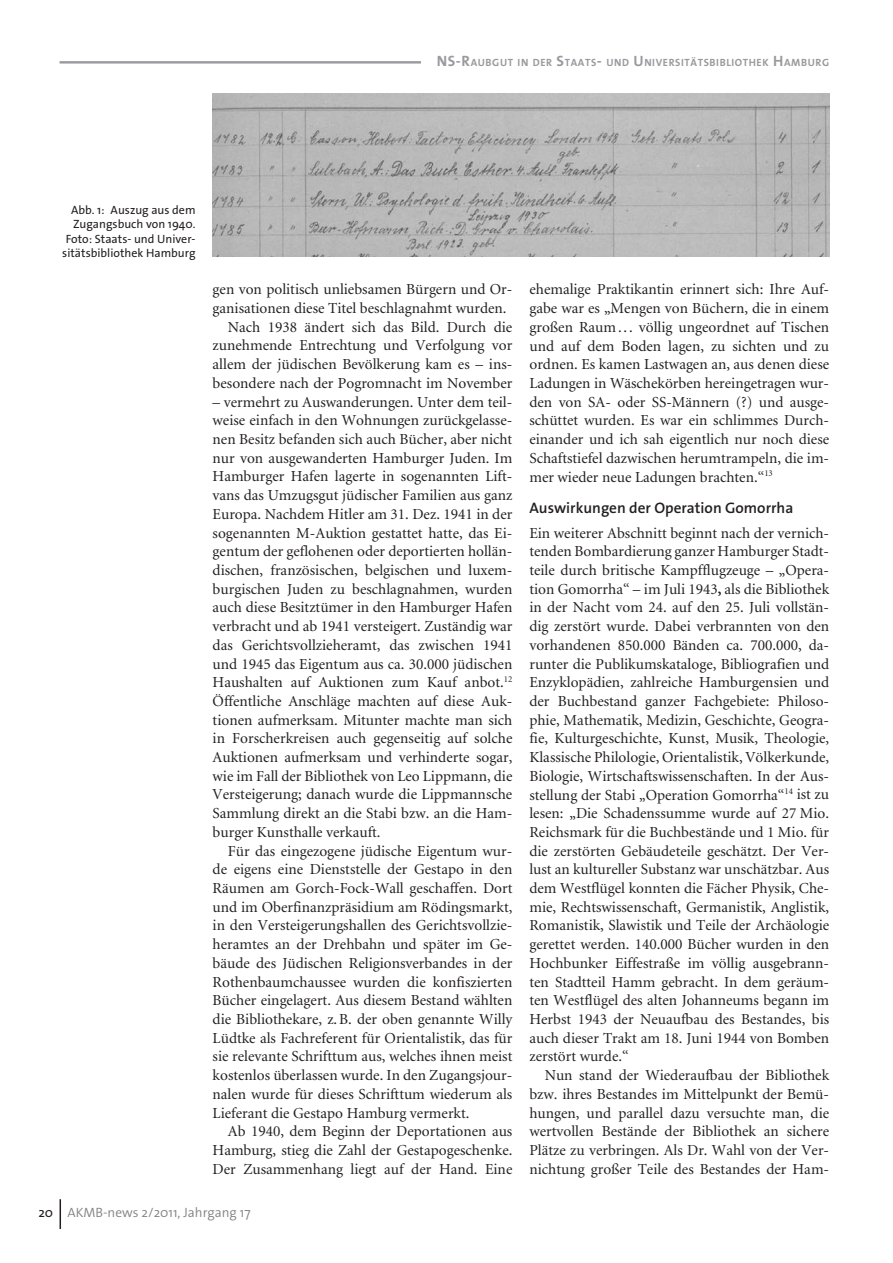
<style>
.page{position:relative;width:893px;height:1263px;background:#fff}
.page>*{position:absolute;margin:0;border:0;box-sizing:border-box;transform-origin:0 0}
.t1{font:15.3px/18.8px "Minion";color:#231f20;text-align:justify}
.t2{font:600 15.3px "The Sans B6";color:#231f20}
.t3{font:300 13.5px "The Sans B4";color:#808285}
.t4{font:12px/14.2px "The Sans B5 Plain";color:#231f20;text-align:right}
.t5{font:700 10.5px "The Sans B7";letter-spacing:.055em;color:#989a9d}
.s1{font-size:15px}
.s2{font-family:"The Mix"}
.s3{font-weight:700}
.s4{font-family:"The Mix";font-weight:400;color:#231f20}
</style>
<div class="page">
<hr style="left:60px;top:61px;width:769px;height:3px;background:#989a9d">
<hr style="left:60px;top:1199px;width:1px;height:30px;background:#231f20">
<div style="left:421px;top:52px;width:408px;height:17px;background:#fff"></div>
<img style="left:213px;top:94px;width:616px;height:163px">
<p class="t5" style="left:437px;top:57px;width:394px"><span class="s1">NS-R</span>AUBGUT IN DER <span class="s1">S</span>TAATS<span class="s1">-</span> UND <span class="s1">U</span>NIVERSITÄTSBIBLIOTHEK <span class="s1">H</span>AMBURG</p>
<p class="t4" style="left:62px;top:203px;width:135px">Abb. <span class="s2">1</span>: Auszug aus dem<br>Zugangsbuch von <span class="s2">1940</span>.<br>Foto: Staats- und Univer&shy;sitätsbibliothek Hamburg</p>
<p class="t1" style="left:213px;top:281px;width:301px">gen von politisch unliebsamen Bürgern und Or-</p>
<p class="t1" style="left:213px;top:299px;width:295px">ganisationen diese Titel beschlagnahmt wurden.</p>
<p class="t1" style="left:228px;top:318px;width:286px">Nach 1938 ändert sich das Bild. Durch die</p>
<p class="t1" style="left:213px;top:337px;width:301px">zunehmende Entrechtung und Verfolgung vor</p>
<p class="t1" style="left:213px;top:355px;width:301px">allem der jüdischen Bevölkerung kam es – ins-</p>
<p class="t1" style="left:213px;top:374px;width:301px">besondere nach der Pogromnacht im November</p>
<p class="t1" style="left:213px;top:393px;width:301px">– vermehrt zu Auswanderungen. Unter dem teil&shy;weise einfach in den Wohnungen zurückgelasse&shy;nen Besitz befanden sich auch Bücher, aber nicht nur von ausgewanderten Hamburger Juden. Im Hamburger Hafen lagerte in sogenannten Lift&shy;vans das Umzugsgut jüdischer Familien aus ganz Europa. Nachdem Hitler am 31. Dez. 1941 in der sogenannten M-Auktion gestattet hatte, das Ei&shy;gentum der geflohenen oder deportierten hollän&shy;dischen, französischen, belgischen und luxem&shy;burgischen Juden zu beschlagnahmen, wurden auch diese Besitztümer in den Hamburger Hafen verbracht und ab 1941 versteigert. Zuständig war das Gerichtsvollzieheramt, das zwischen 1941 und 1945 das Eigentum aus ca. 30.000 jüdischen Haushalten auf Auktionen zum Kauf anbot.<sup>12<br></sup>Öffentliche Anschläge machten auf diese Auk&shy;tionen aufmerksam. Mitunter machte man sich in Forscherkreisen auch gegenseitig auf solche Auktionen aufmerksam und verhinderte sogar, wie im Fall der Bibliothek von Leo Lippmann, die Versteigerung; danach wurde die Lippmannsche Sammlung direkt an die Stabi bzw. an die Ham&shy;burger Kunsthalle verkauft.</p>
<p class="t1" style="left:213px;top:842px;width:301px;text-indent:15px">Für das eingezogene jüdische Eigentum wur&shy;de eigens eine Dienststelle der Gestapo in den Räumen am Gorch-Fock-Wall geschaffen. Dort und im Oberfinanzpräsidium am Rödingsmarkt, in den Versteigerungshallen des Gerichtsvollzie&shy;heramtes an der Drehbahn und später im Ge&shy;bäude des Jüdischen Religionsverbandes in der Rothenbaumchaussee wurden die konfiszierten Bücher eingelagert. Aus diesem Bestand wählten die Bibliothekare, z.B. der oben genannte Willy Lüdtke als Fachreferent für Orientalistik, das für sie relevante Schrifttum aus, welches ihnen meist kostenlos überlassen wurde. In den Zugangsjour&shy;nalen wurde für dieses Schrifttum wiederum als Lieferant die Gestapo Hamburg vermerkt.</p>
<p class="t1" style="left:213px;top:1123px;width:301px;text-indent:15px">Ab 1940, dem Beginn der Deportationen aus Hamburg, stieg die Zahl der Gestapogeschenke.<br>Der Zusammenhang liegt auf der Hand. Eine</p>
<p class="t1" style="left:529px;top:281px;width:301px">ehemalige Praktikantin erinnert sich: Ihre Auf&shy;gabe war es „Mengen von Büchern, die in einem großen Raum. . . völlig ungeordnet auf Tischen und auf dem Boden lagen, zu sichten und zu ordnen. Es kamen Lastwagen an, aus denen diese Ladungen in Wäschekörben hereingetragen wur&shy;den von SA- oder SS-Männern (?) und ausge&shy;schüttet wurden. Es war ein schlimmes Durch&shy;einander und ich sah eigentlich nur noch diese Schaftstiefel dazwischen herumtrampeln, die im&shy;mer wieder neue Ladungen brachten.“<sup>13</sup></p>
<p class="t2" style="left:529px;top:500px;width:265px">Auswirkungen der Operation Gomorrha</p>
<p class="t1" style="left:529px;top:524px;width:301px;text-align:left">Ein weiterer Abschnitt beginnt nach der vernich&shy;tenden Bombardierung ganzer Hamburger Stadt&shy;teile durch britische Kampfflugzeuge – „Opera&shy;tion Gomorrha“ – im Juli 1943<span class="s3">,</span> als die Bibliothek in der Nacht vom 24. auf den 25. Juli vollstän&shy;dig zerstört wurde. Dabei verbrannten von den vorhandenen 850.000 Bänden ca. 700.000, da&shy;runter die Publikumskataloge, Bibliografien und Enzyklopädien, zahlreiche Hamburgensien und der Buchbestand ganzer Fachgebiete: Philoso&shy;phie, Mathematik, Medizin, Geschichte, Geogra&shy;fie, Kulturgeschichte, Kunst, Musik, Theologie, Klassische Philologie, Orientalistik, Völkerkunde, Biologie, Wirtschaftswissenschaften. In der Aus&shy;stellung der Stabi „Operation Gomorrha“<sup>14</sup> ist zu lesen: „Die Schadenssumme wurde auf 27 Mio.<br>Reichsmark für die Buchbestände und 1 Mio. für die zerstörten Gebäudeteile geschätzt. Der Ver&shy;lust an kultureller Substanz war unschätzbar. Aus dem Westflügel konnten die Fächer Physik, Che&shy;mie, Rechtswissenschaft, Germanistik, Anglistik, Romanistik, Slawistik und Teile der Archäologie gerettet werden. 140.000 Bücher wurden in den Hochbunker Eiffestraße im völlig ausgebrann&shy;ten Stadtteil Hamm gebracht. In dem geräum&shy;ten Westflügel des alten Johanneums begann im Herbst 1943 der Neuaufbau des Bestandes, bis auch dieser Trakt am 18. Juni 1944 von Bomben zerstört wurde.“</p>
<p class="t1" style="left:529px;top:1066px;width:301px;text-indent:15px">Nun stand der Wiederaufbau der Bibliothek bzw. ihres Bestandes im Mittelpunkt der Bemü&shy;hungen, und parallel dazu versuchte man, die wertvollen Bestände der Bibliothek an sichere Plätze zu verbringen. Als Dr. Wahl von der Ver&shy;nichtung großer Teile des Bestandes der Ham-</p>
<p class="t3" style="left:38px;top:1205px;width:214px"><span class="s4">20</span> AKMB-news <span class="s2">2/2011</span>, Jahrgang <span class="s2">17</span></p>
</div>
